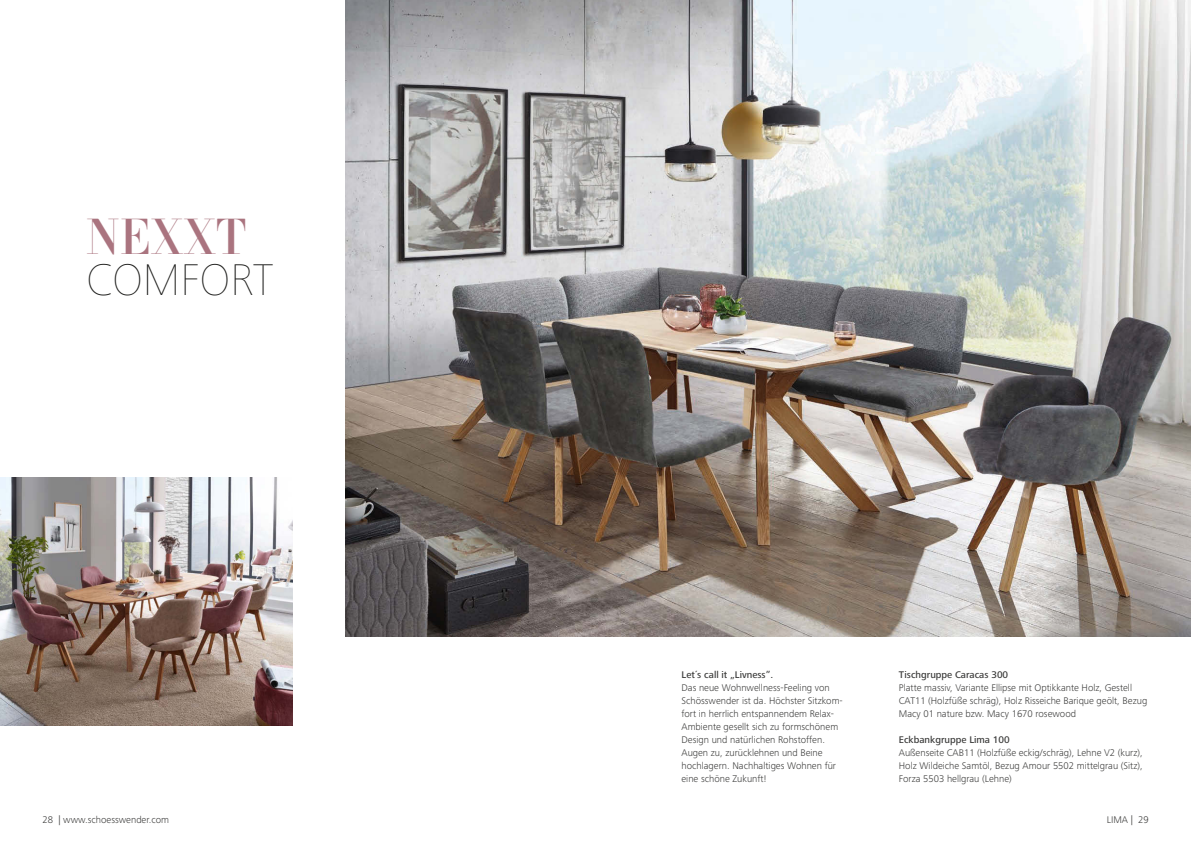
<style>
.page{position:relative;width:1191px;height:842px;background:#fff}
.page>*{position:absolute;margin:0;border:0;box-sizing:border-box;transform-origin:0 0}
.t1{font:48px "Essonnes Headline";color:#aa747f}
.t2{font:200 46px "Frutiger Next";color:#1d1d1b}
.t3{font:300 10px/13px "Frutiger Next";color:#3c3c3b}
.t4{font:500 10px "Frutiger Next";color:#3c3c3b}
</style>
<div class="page">
<img style="left:0;top:477px;width:292px;height:249px">
<img style="left:346px;top:0;width:845px;height:636px">
<h1 class="t1" style="left:86px;top:203px;width:162px">NEXXT</h1>
<h2 class="t2" style="left:86px;top:253px;width:189px">COMFORT</h2>
<p class="t4" style="left:681px;top:669px;width:93px">Let´s call it „Livness”.</p>
<p class="t3" style="left:681px;top:681px;width:163px">Das neue Wohnwellness-Feeling von Schösswender ist da. Höchster Sitzkom&shy;fort in herrlich entspannendem Relax-Ambiente gesellt sich zu formschönem Design und natürlichen Rohstoffen.<br>Augen zu, zurücklehnen und Beine hochlagern. Nachhaltiges Wohnen für eine schöne Zukunft!</p>
<p class="t4" style="left:899px;top:669px;width:111px">Tischgruppe Caracas 300</p>
<p class="t3" style="left:899px;top:681px;width:250px">Platte massiv, Variante Ellipse mit Optikkante Holz, Gestell<br>CAT11 (Holzfüße schräg), Holz Risseiche Barique geölt, Bezug<br>Macy 01 nature bzw. Macy 1670 rosewood</p>
<p class="t4" style="left:899px;top:734px;width:112px">Eckbankgruppe Lima 100</p>
<p class="t3" style="left:899px;top:746px;width:245px;text-align:justify">Außenseite CAB11 (Holzfüße eckig/schräg), Lehne V2 (kurz), Holz Wildeiche Samtöl, Bezug Amour 5502 mittelgrau (Sitz), Forza 5503 hellgrau (Lehne)</p>
<p class="t3" style="left:43px;top:813px;width:128px">28 | www.schoesswender.com</p>
<p class="t3" style="left:1106px;top:813px;width:44px">LIMA | 29</p>
</div>
